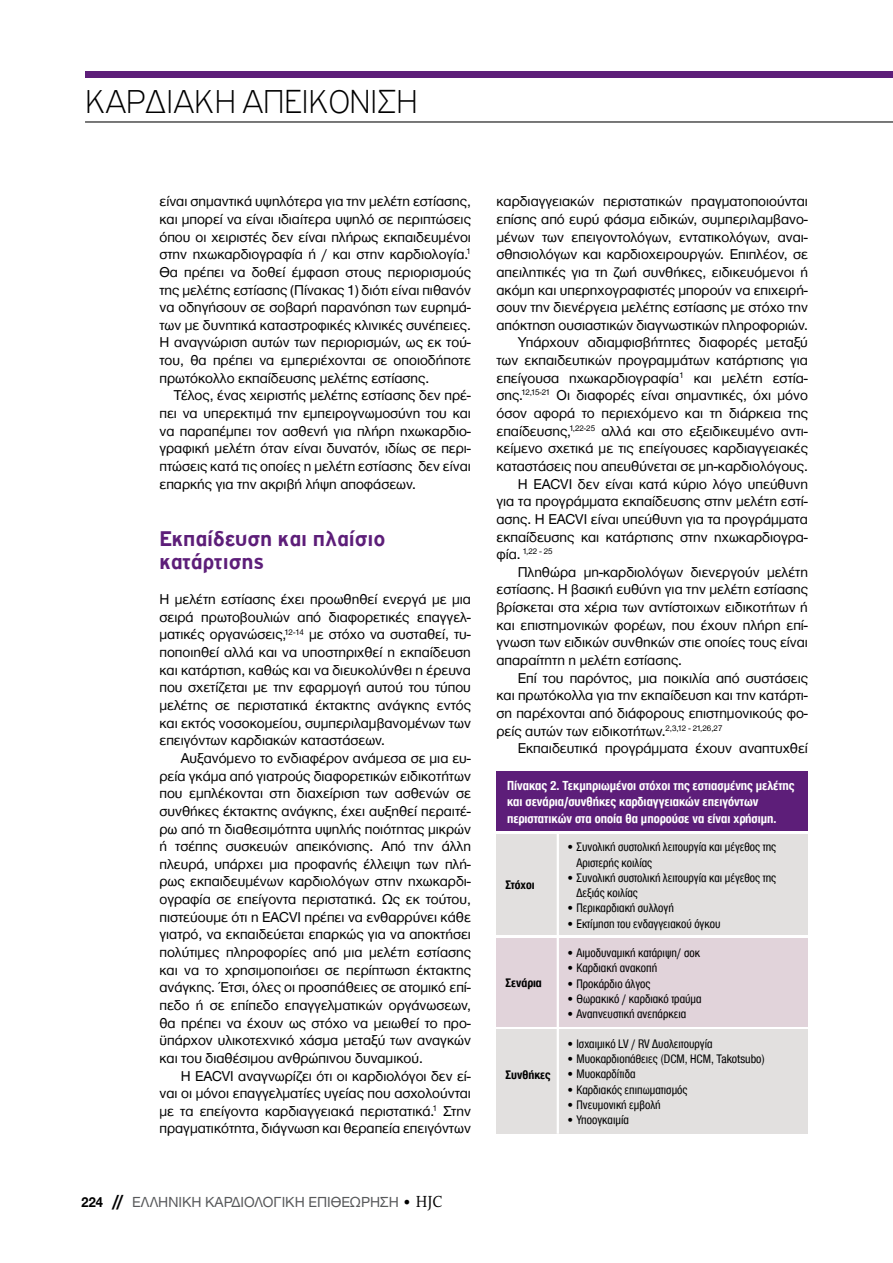
<style>
.page{position:relative;width:893px;height:1263px;background:#fff}
.page>*{position:absolute;margin:0;border:0;box-sizing:border-box;transform-origin:0 0}
.t1{font:100 35.25px "PF Highway Gothic";letter-spacing:-.01em;color:#000}
.t2{font:700 22.5px/22.5px "PF Highway Gothic";color:#5d1e79}
.t3{font:15px "Helvetica Neue Greek";color:#58595b}
.t4{font:14.7px/17.7px "Helvetica Neue Greek";color:#000;text-align:justify}
.t5{font:700 condensed 13.5px/16.2px "Helvetica Neue Greek";color:#fff}
.t6{font:condensed 12.75px/15.3px "Helvetica Neue Greek";color:#000}
.t7{font:700 condensed 12.75px "Helvetica Neue Greek";color:#000}
.t8{font:8.55px "Helvetica Neue Greek";color:#000}
.s1{font-weight:700;color:#000}
.s2{font-family:"Futura TGR";font-weight:700;font-size:16.5px;color:#000}
.s3{color:#000}
.s4{font-family:"PF Archive Pro";font-size:16.5px;color:#000}
.s5{font-size:14.7px}
</style>
<div class="page">
<hr style="left:85px;top:121px;width:808px;height:1px;background:#000">
<div style="left:85px;top:72px;width:808px;height:6px;background:#5d1e79"></div>
<div style="left:497px;top:834px;width:311px;height:101px;background:#e2e0df"></div>
<div style="left:497px;top:938px;width:311px;height:88px;background:#e1d3da"></div>
<div style="left:497px;top:1029px;width:311px;height:105px;background:#e2e0df"></div>
<div style="left:497px;top:771px;width:311px;height:60px;background:#5d1e79"></div>
<hr style="left:557px;top:833px;width:2px;height:301px;background:#fff">
<h1 class="t1" style="left:85px;top:84px;width:334px">ΚΑΡΔΙΑΚΗ ΑΠΕΙΚΟΝΙΣΗ</h1>
<p class="t4" style="left:159px;top:193px;width:313px">είναι σημαντικά υψηλότερα για την μελέτη εστίασης, και μπορεί να είναι ιδιαίτερα υψηλό σε περιπτώσεις όπου οι χειριστές δεν είναι πλήρως εκπαιδευμένοι στην ηχωκαρδιογραφία ή / και στην καρδιολογία.<sup>1<br></sup>Θα πρέπει να δοθεί έμφαση στους περιορισμούς της μελέτης εστίασης (Πίνακας 1) διότι είναι πιθανόν να οδηγήσουν σε σοβαρή παρανόηση των ευρημά&shy;των με δυνητικά καταστροφικές κλινικές συνέπειες.<br>Η αναγνώριση αυτών των περιορισμών, ως εκ τού&shy;του, θα πρέπει να εμπεριέχονται σε οποιοδήποτε πρωτόκολλο εκπαίδευσης μελέτης εστίασης.</p>
<p class="t4" style="left:159px;top:387px;width:313px;text-indent:15px">Τέλος, ένας χειριστής μελέτης εστίασης δεν πρέ&shy;πει να υπερεκτιμά την εμπειρογνωμοσύνη του και να παραπέμπει τον ασθενή για πλήρη ηχωκαρδιο&shy;γραφική μελέτη όταν είναι δυνατόν, ιδίως σε περι&shy;πτώσεις κατά τις οποίες η μελέτη εστίασης δεν είναι επαρκής για την ακριβή λήψη αποφάσεων.</p>
<h2 class="t2" style="left:159px;top:528px;width:228px">Εκπαίδευση και πλαίσιο κατάρτισης</h2>
<p class="t4" style="left:159px;top:590px;width:313px">Η μελέτη εστίασης έχει προωθηθεί ενεργά με μια σειρά πρωτοβουλιών από διαφορετικές επαγγελ&shy;ματικές οργανώσεις,<sup>12-14</sup> με στόχο να συσταθεί, τυ&shy;ποποιηθεί αλλά και να υποστηριχθεί η εκπαίδευση και κατάρτιση, καθώς και να διευκολύνθει η έρευνα που σχετίζεται με την εφαρμογή αυτού του τύπου μελέτης σε περιστατικά έκτακτης ανάγκης εντός και εκτός νοσοκομείου, συμπεριλαμβανομένων των επειγόντων καρδιακών καταστάσεων.</p>
<p class="t4" style="left:159px;top:749px;width:313px;text-indent:21px">Αυξανόμενο το ενδιαφέρον ανάμεσα σε μια ευ&shy;ρεία γκάμα από γιατρούς διαφορετικών ειδικοτήτων που εμπλέκονται στη διαχείριση των ασθενών σε συνθήκες έκτακτης ανάγκης, έχει αυξηθεί περαιτέ&shy;ρω από τη διαθεσιμότητα υψηλής ποιότητας μικρών ή τσέπης συσκευών απεικόνισης. Από την άλλη πλευρά, υπάρχει μια προφανής έλλειψη των πλή&shy;ρως εκπαιδευμένων καρδιολόγων στην ηχωκαρδι&shy;ογραφία σε επείγοντα περιστατικά. Ως εκ τούτου, πιστεύουμε ότι η EACVI πρέπει να ενθαρρύνει κάθε γιατρό, να εκπαιδεύεται επαρκώς για να αποκτήσει πολύτιμες πληροφορίες από μια μελέτη εστίασης και να το χρησιμοποιήσει σε περίπτωση έκτακτης ανάγκης. Έτσι, όλες οι προσπάθειες σε ατομικό επί&shy;πεδο ή σε επίπεδο επαγγελματικών οργάνωσεων, θα πρέπει να έχουν ως στόχο να μειωθεί το προ&shy;ϋπάρχον υλικοτεχνικό χάσμα μεταξύ των αναγκών και του διαθέσιμου ανθρώπινου δυναμικού.</p>
<p class="t4" style="left:159px;top:1067px;width:313px;text-indent:21px">Η EACVI αναγνωρίζει ότι οι καρδιολόγοι δεν εί&shy;ναι οι μόνοι επαγγελματίες υγείας που ασχολούνται με τα επείγοντα καρδιαγγειακά περιστατικά.<sup>1</sup> Στην πραγματικότητα, διάγνωση και θεραπεία επειγόντων</p>
<p class="t3" style="left:82px;top:1194px;width:362px"><span class="s1">224</span> <span class="s2">//</span> EΛΛΗΝΙΚΗ ΚΑΡΔΙΟΛΟΓΙΚΗ ΕΠΙΘΕΩΡΗΣΗ <span class="s3">•</span> <span class="s4">HJC</span></p>
<p class="t4" style="left:496px;top:193px;width:313px;text-align:right">καρδιαγγειακών περιστατικών πραγματοποιούνται επίσης από ευρύ φάσμα ειδικών, συμπεριλαμβανο&shy;μένων των επειγοντολόγων, εντατικολόγων, αναι&shy;σθησιολόγων και καρδιοχειρουργών. Επιπλέον, σε απειλητικές για τη ζωή συνθήκες, ειδικευόμενοι ή ακόμη και υπερηχογραφιστές μπορούν να επιχειρή&shy;σουν την διενέργεια μελέτης εστίασης με στόχο την απόκτηση ουσιαστικών διαγνωστικών πληροφοριών.<br>Υπάρχουν αδιαμφισβήτητες διαφορές μεταξύ των εκπαιδευτικών προγραμμάτων κατάρτισης για επείγουσα ηχωκαρδιογραφία<sup>1</sup> και μελέτη εστία&shy;σης.<sup>12,15-21</sup> Οι διαφορές είναι σημαντικές, όχι μόνο όσον αφορά το περιεχόμενο και τη διάρκεια της επαίδευσης,<sup>1,22-25</sup> αλλά και στο εξειδικευμένο αντι&shy;κείμενο σχετικά με τις επείγουσες καρδιαγγειακές καταστάσεις που απευθύνεται σε μη-καρδιολόγους.<br>Η EACVI δεν είναι κατά κύριο λόγο υπεύθυνη για τα προγράμματα εκπαίδευσης στην μελέτη εστί&shy;ασης. Η EACVI είναι υπεύθυνη για τα προγράμματα εκπαίδευσης και κατάρτισης στην ηχωκαρδιογρα-</p>
<p class="t8" style="left:496px;top:547px;width:58px"><span class="s5">φία.</span> 1,22 - 25</p>
<p class="t4" style="left:496px;top:563px;width:313px;text-indent:21px">Πληθώρα μη-καρδιολόγων διενεργούν μελέτη εστίασης. Η βασική ευθύνη για την μελέτη εστίασης βρίσκεται στα χέρια των αντίστοιχων ειδικοτήτων ή και επιστημονικών φορέων, που έχουν πλήρη επί&shy;γνωση των ειδικών συνθηκών στιε οποίες τους είναι απαραίτητη η μελέτη εστίασης.</p>
<p class="t4" style="left:496px;top:669px;width:313px;text-indent:21px">Επί του παρόντος, μια ποικιλία από συστάσεις και πρωτόκολλα για την εκπαίδευση και την κατάρτι&shy;ση παρέχονται από διάφορους επιστημονικούς φο&shy;ρείς αυτών των ειδικοτήτων.<sup>2,3,12</sup> <sup>-</sup> <sup>21,26,27</sup></p>
<p class="t4" style="left:518px;top:739px;width:292px">Εκπαιδευτικά προγράμματα έχουν αναπτυχθεί</p>
<p class="t5" style="left:507px;top:778px;width:289px">Πίνακας 2. Τεκμηριωμένοι στόχοι της εστιασμένης μελέτης και σενάρια/συνθήκες καρδιαγγειακών επειγόντων περιστατικών στα οποία θα μπορούσε να είναι χρήσιμη.</p>
<p class="t7" style="left:505px;top:878px;width:31px">Στόχοι</p>
<p class="t7" style="left:505px;top:976px;width:38px">Σενάρια</p>
<p class="t7" style="left:505px;top:1068px;width:46px">Συνθήκες</p>
<p class="t6" style="left:576px;top:839px;width:201px;text-indent:-10px">• Συνολική συστολική λειτουργία και μέγεθος της<br>Αριστερής κοιλίας</p>
<p class="t6" style="left:576px;top:870px;width:201px;text-indent:-10px">• Συνολική συστολική λειτουργία και μέγεθος της<br>Δεξιάς κοιλίας</p>
<p class="t6" style="left:566px;top:900px;width:109px">• Περικαρδιακή συλλογή</p>
<p class="t6" style="left:566px;top:916px;width:156px">• Εκτίμηση του ενδαγγειακού όγκου</p>
<p class="t6" style="left:566px;top:945px;width:135px">• Αιμοδυναμική κατάριψη/ σοκ</p>
<p class="t6" style="left:566px;top:960px;width:92px">• Καρδιακή ανακοπή</p>
<p class="t6" style="left:566px;top:976px;width:86px">• Προκάρδιο άλγος</p>
<p class="t6" style="left:566px;top:991px;width:137px">• Θωρακικό / καρδιακό τραύμα</p>
<p class="t6" style="left:566px;top:1006px;width:122px">• Αναπνευστική ανεπάρκεια</p>
<p class="t6" style="left:566px;top:1036px;width:148px">• Ισχαιμικό LV / RV Δυσλειτουργία</p>
<p class="t6" style="left:566px;top:1051px;width:200px">• Μυοκαρδιοπάθειες (DCM, HCM, Takotsubo)</p>
<p class="t6" style="left:566px;top:1066px;width:71px">• Μυοκαρδίτιδα</p>
<p class="t6" style="left:566px;top:1082px;width:123px">• Καρδιακός επιπωματισμός</p>
<p class="t6" style="left:566px;top:1097px;width:96px">• Πνευμονική εμβολή</p>
<p class="t6" style="left:566px;top:1112px;width:64px">• Υποογκαιμία</p>
</div>
